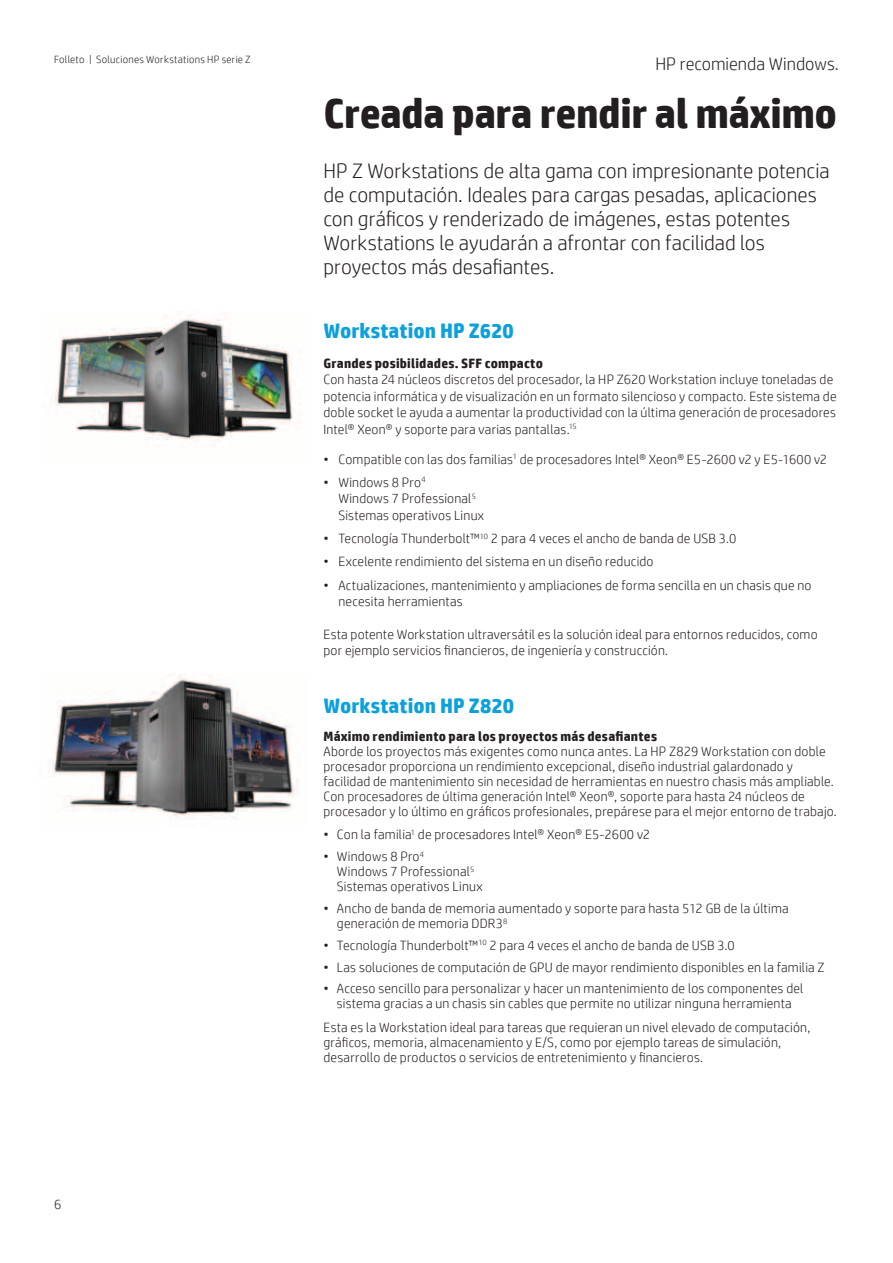
<style>
.page{position:relative;width:893px;height:1263px;background:#fff}
.page>*{position:absolute;margin:0;border:0;box-sizing:border-box;transform-origin:0 0}
.Headline_28_30{font:700 42px "HP Simplified";letter-spacing:-.015em;color:#231f20}
.Intro_14_16{font:300 21px/24px "HP Simplified";color:#231f20}
.Subhead_14_16_bold_b{font:700 21px "HP Simplified";color:#0ca0dd}
.t1{font:300 18px "HP Simplified";color:#231f20}
.Body{font:300 13.5px/15px "HP Simplified";letter-spacing:.015em;color:#231f20}
.Body_last{font:300 13.5px/16.5px "HP Simplified";letter-spacing:.015em;color:#231f20}
.Body_last-2{font:700 13.5px "HP Simplified";letter-spacing:.015em;color:#231f20}
.Title_descriptor{font:300 10.5px "HP Simplified";letter-spacing:.025em;color:#231f20}
.s1{font-weight:700}
</style>
<div class="page">
<img style="left:49px;top:675px;width:250px;height:144px">
<img style="left:52px;top:313px;width:249px;height:134px">
<p class="Title_descriptor" style="left:54px;top:53px;width:198px">Folleto | Soluciones Workstations HP serie Z</p>
<p class="Body" style="left:54px;top:1196px;width:9px">6</p>
<h3 class="t1" style="left:655px;top:53px;width:185px">HP recomienda Windows.</h3>
<p class="Headline_28_30" style="left:323px;top:89px;width:515px">Creada para rendir al máximo</p>
<p class="Intro_14_16" style="left:323px;top:158px;width:508px">HP Z Workstations de alta gama con impresionante potencia de computación. Ideales para cargas pesadas, aplicaciones con gráficos y renderizado de imágenes, estas potentes Workstations le ayudarán a afrontar con facilidad los proyectos más desafiantes.</p>
<p class="Subhead_14_16_bold_b" style="left:323px;top:319px;width:192px">Workstation HP Z620</p>
<p class="Body_last-2" style="left:323px;top:355px;width:221px">Grandes posibilidades. SFF compacto</p>
<p class="Body_last" style="left:323px;top:371px;width:515px">Con hasta 24 núcleos discretos del procesador, la HP Z620 Workstation incluye toneladas de potencia informática y de visualización en un formato silencioso y compacto. Este sistema de doble socket le ayuda a aumentar la productividad con la última generación de procesadores Intel® Xeon® y soporte para varias pantallas.<sup>15</sup></p>
<p class="Body_last" style="left:323px;top:451px;width:505px">• Compatible con las dos familias<sup>1</sup> de procesadores Intel® Xeon® E5-2600 v2 y E5-1600 v2</p>
<p class="Body_last" style="left:338px;top:474px;width:147px;text-indent:-15px">• Windows 8 Pro<sup>4<br></sup>Windows 7 Professional<sup>5<br></sup>Sistemas operativos Linux</p>
<p class="Body_last" style="left:323px;top:530px;width:414px">• Tecnología Thunderbolt™<sup>10</sup> 2 para 4 veces el ancho de banda de USB 3.0</p>
<p class="Body_last" style="left:323px;top:553px;width:332px">• Excelente rendimiento del sistema en un diseño reducido</p>
<p class="Body_last" style="left:338px;top:577px;width:475px;text-indent:-15px">• Actualizaciones, mantenimiento y ampliaciones de forma sencilla en un chasis que no necesita herramientas</p>
<p class="Body_last" style="left:323px;top:626px;width:496px">Esta potente Workstation ultraversátil es la solución ideal para entornos reducidos, como por ejemplo servicios financieros, de ingeniería y construcción.</p>
<p class="Subhead_14_16_bold_b" style="left:323px;top:693px;width:192px">Workstation HP Z820</p>
<p class="Body" style="left:323px;top:729px;width:515px"><span class="s1">Máximo rendimiento para los proyectos más desafiantes<br></span>Aborde los proyectos más exigentes como nunca antes. La HP Z829 Workstation con doble procesador proporciona un rendimiento excepcional, diseño industrial galardonado y facilidad de mantenimiento sin necesidad de herramientas en nuestro chasis más ampliable.<br>Con procesadores de última generación Intel® Xeon®, soporte para hasta 24 núcleos de procesador y lo último en gráficos profesionales, prepárese para el mejor entorno de trabajo.</p>
<p class="Body" style="left:323px;top:827px;width:328px">• Con la familia<sup>1</sup> de procesadores Intel® Xeon® E5-2600 v2</p>
<p class="Body" style="left:337px;top:849px;width:147px;text-indent:-14px">• Windows 8 Pro<sup>4<br></sup>Windows 7 Professional<sup>5<br></sup>Sistemas operativos Linux</p>
<p class="Body" style="left:337px;top:901px;width:453px;text-indent:-14px">• Ancho de banda de memoria aumentado y soporte para hasta 512 GB de la última generación de memoria DDR3<sup>8</sup></p>
<p class="Body" style="left:323px;top:937px;width:413px">• Tecnología Thunderbolt™<sup>10</sup> 2 para 4 veces el ancho de banda de USB 3.0</p>
<p class="Body" style="left:323px;top:959px;width:503px">• Las soluciones de computación de GPU de mayor rendimiento disponibles en la familia Z</p>
<p class="Body" style="left:323px;top:981px;width:481px;text-align:center">• Acceso sencillo para personalizar y hacer un mantenimiento de los componentes del sistema gracias a un chasis sin cables que permite no utilizar ninguna herramienta</p>
<p class="Body" style="left:323px;top:1019px;width:488px">Esta es la Workstation ideal para tareas que requieran un nivel elevado de computación, gráficos, memoria, almacenamiento y E/S, como por ejemplo tareas de simulación, desarrollo de productos o servicios de entretenimiento y financieros.</p>
</div>
